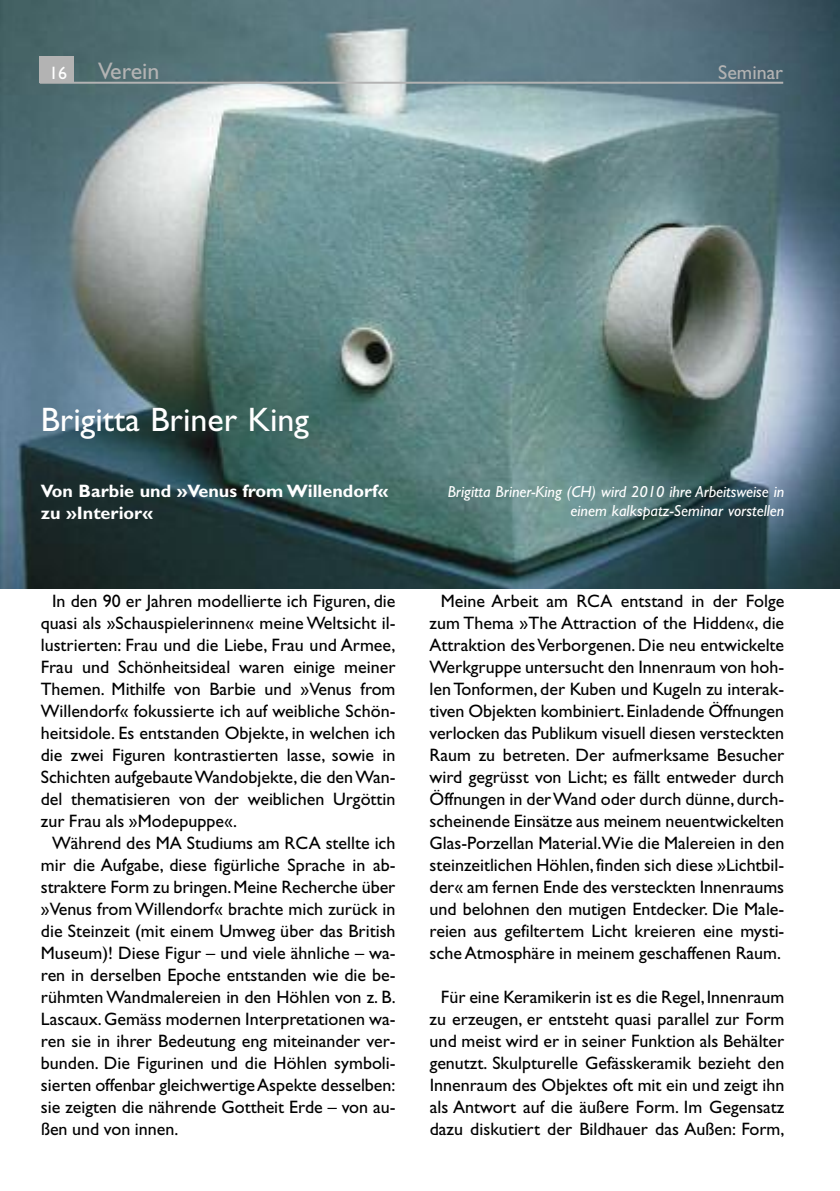
<style>
.page{position:relative;width:840px;height:1191px;background:#fff}
.page>*{position:absolute;margin:0;border:0;box-sizing:border-box;transform-origin:0 0}
.t1{font:34px "Gill Sans";color:#fff}
.t2{font:24px "Gill Sans";color:#b3b3b3}
.t3{font:20px "Gill Sans";color:#b3b3b3}
.t4{font:18px/22px "Gill Sans";color:#000;text-align:justify}
.t5{font:700 18px/22px "Gill Sans";color:#fff}
.t6{font:18px "Gill Sans";color:#fff}
.t7{font:italic 16px/19.2px "Gill Sans";color:#fff;text-align:right}
</style>
<div class="page">
<img style="left:0;top:0;width:839px;height:588px">
<hr style="left:40px;top:82px;width:742px;height:2px;background:#b3b3b3">
<div style="left:40px;top:57px;width:34px;height:26px;background:#b3b3b3"></div>
<p class="t6" style="left:49px;top:66px;width:19px">16</p>
<h2 class="t2" style="left:98px;top:62px;width:63px">Verein</h2>
<p class="t3" style="left:717px;top:64px;width:67px">Seminar</p>
<h1 class="t1" style="left:41px;top:406px;width:270px">Brigitta Briner King</h1>
<p class="t5" style="left:41px;top:481px;width:349px">Von Barbie und »Venus from Willendorf« zu »Interior«</p>
<p class="t4" style="left:41px;top:591px;width:356px;text-indent:11px">In den 90 er Jahren modellierte ich Figuren, die quasi als »Schauspielerinnen« meine Weltsicht il&shy;lustrierten: Frau und die Liebe, Frau und Armee, Frau und Schönheitsideal waren einige meiner Themen. Mithilfe von Barbie und »Venus from Willendorf« fokussierte ich auf weibliche Schön&shy;heitsidole. Es entstanden Objekte, in welchen ich die zwei Figuren kontrastierten lasse, sowie in Schichten aufgebaute Wandobjekte, die den Wan&shy;del thematisieren von der weiblichen Urgöttin zur Frau als »Modepuppe«.</p>
<p class="t4" style="left:41px;top:833px;width:356px;text-indent:11px">Während des MA Studiums am RCA stellte ich mir die Aufgabe, diese figürliche Sprache in ab&shy;straktere Form zu bringen. Meine Recherche über »Venus from Willendorf« brachte mich zurück in die Steinzeit (mit einem Umweg über das British Museum)! Diese Figur – und viele ähnliche – wa&shy;ren in derselben Epoche entstanden wie die be&shy;rühmten Wandmalereien in den Höhlen von z. B.<br>Lascaux. Gemäss modernen Interpretationen wa&shy;ren sie in ihrer Bedeutung eng miteinander ver&shy;bunden. Die Figurinen und die Höhlen symboli&shy;sierten offenbar gleichwertige Aspekte desselben: sie zeigten die nährende Gottheit Erde – von au&shy;ßen und von innen.</p>
<p class="t7" style="left:447px;top:483px;width:338px">Brigitta Briner-King (CH) wird 2010 ihre Arbeitsweise in einem kalkspatz-Seminar vorstellen</p>
<p class="t4" style="left:429px;top:591px;width:356px;text-indent:11px">Meine Arbeit am RCA entstand in der Folge zum Thema »The Attraction of the Hidden«, die Attraktion des Verborgenen. Die neu entwickelte Werkgruppe untersucht den Innenraum von hoh&shy;len Tonformen, der Kuben und Kugeln zu interak&shy;tiven Objekten kombiniert. Einladende Öffnungen verlocken das Publikum visuell diesen versteckten Raum zu betreten. Der aufmerksame Besucher wird gegrüsst von Licht; es fällt entweder durch Öffnungen in der Wand oder durch dünne, durch&shy;scheinende Einsätze aus meinem neuentwickelten Glas-Porzellan Material.Wie die Malereien in den steinzeitlichen Höhlen, finden sich diese »Lichtbil&shy;der« am fernen Ende des versteckten Innenraums und belohnen den mutigen Entdecker. Die Male&shy;reien aus gefiltertem Licht kreieren eine mysti&shy;sche Atmosphäre in meinem geschaffenen Raum.</p>
<p class="t4" style="left:429px;top:987px;width:356px;text-indent:11px">Für eine Keramikerin ist es die Regel, Innenraum zu erzeugen, er entsteht quasi parallel zur Form und meist wird er in seiner Funktion als Behälter genutzt. Skulpturelle Gefässkeramik bezieht den Innenraum des Objektes oft mit ein und zeigt ihn als Antwort auf die äußere Form. Im Gegensatz dazu diskutiert der Bildhauer das Außen: Form,</p>
</div>
